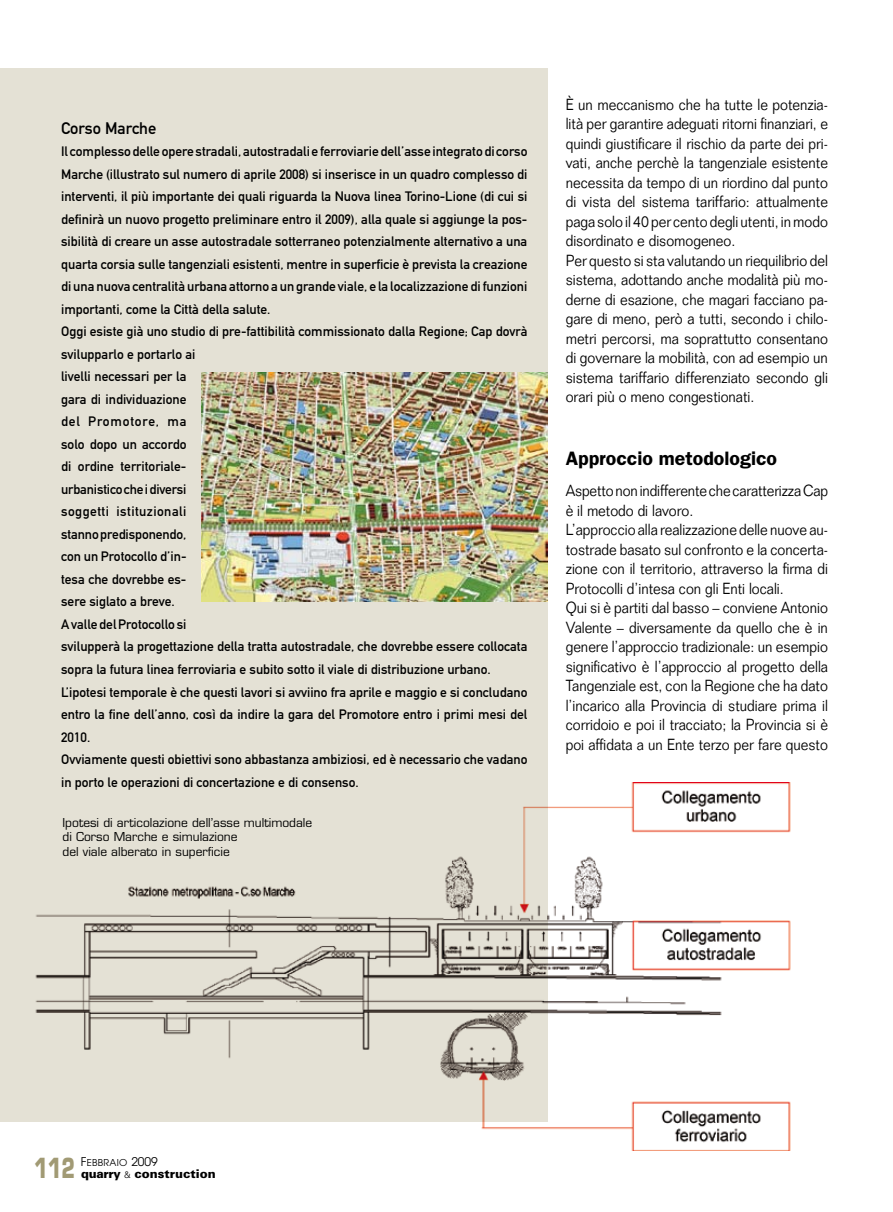
<style>
.page{position:relative;width:893px;height:1212px;background:#fff}
.page>*{position:absolute;margin:0;border:0;box-sizing:border-box;transform-origin:0 0}
.t1{font:700 27px "Eurostile";color:#a19a74;scale:.7 1}
.t2{font:600 19.5px "Franklin Gothic";color:#000}
.t3{font:16.5px "DIN Mittelschrift";color:#000}
.t4{font:300 15.75px/19.5px "Folio";color:#000;scale:.9 1}
.t5{font:13.5px/22.5px "DIN Mittelschrift";color:#000}
.t6{font:12px/14.4px "Eurostile";color:#000}
.t7{font:900 12px "Univers";color:#000}
.t8{font:9.45px "Avant Garde";letter-spacing:.03em;color:#000}
.s1{font-size:12px}
.s2{font-weight:300;font-size:9px}
</style>
<div class="page">
<div style="left:0;top:68px;width:547px;height:1053px;background:#e4e1d5"></div>
<img style="left:19px;top:782px;width:772px;height:368px">
<img style="left:202px;top:373px;width:345px;height:229px">
<p class="t3" style="left:61px;top:118px;width:97px">Corso Marche</p>
<p class="t5" style="left:61px;top:140px;width:468px">Il complesso delle opere stradali, autostradali e ferroviarie dell’asse integrato di corso Marche (illustrato sul numero di aprile 2008) si inserisce in un quadro complesso di interventi, il più importante dei quali riguarda la Nuova linea Torino-Lione (di cui si definirà un nuovo progetto preliminare entro il 2009), alla quale si aggiunge la pos&shy;sibilità di creare un asse autostradale sotterraneo potenzialmente alternativo a una quarta corsia sulle tangenziali esistenti, mentre in superficie è prevista la creazione di una nuova centralità urbana attorno a un grande viale, e la localizzazione di funzioni importanti, come la Città della salute.<br>Oggi esiste già uno studio di pre-fattibilità commissionato dalla Regione; Cap dovrà svilupparlo e portarlo ai<br>livelli necessari per la<br>gara di individuazione<br>del Promotore, ma<br>solo dopo un accordo<br>di ordine territoriale-<br>urbanistico che i diversi<br>soggetti istituzionali<br>stanno predisponendo,<br>con un Protocollo d’in-<br>tesa che dovrebbe es-<br>sere siglato a breve.<br>A valle del Protocollo si<br>svilupperà la progettazione della tratta autostradale, che dovrebbe essere collocata sopra la futura linea ferroviaria e subito sotto il viale di distribuzione urbano.<br>L’ipotesi temporale è che questi lavori si avviino fra aprile e maggio e si concludano entro la fine dell’anno, così da indire la gara del Promotore entro i primi mesi del 2010.<br>Ovviamente questi obiettivi sono abbastanza ambiziosi, ed è necessario che vadano in porto le operazioni di concertazione e di consenso.</p>
<p class="t6" style="left:63px;top:815px;width:251px">Ipotesi di articolazione dell’asse multimodale di Corso Marche e simulazione<br>del viale alberato in superficie</p>
<p class="t4" style="left:566px;top:94px;width:293px">è un meccanismo che ha tutte le potenzia&shy;lità per garantire adeguati ritorni finanziari, e quindi giustificare il rischio da parte dei pri&shy;vati, anche perchè la tangenziale esistente necessita da tempo di un riordino dal punto di vista del sistema tariffario: attualmente paga solo il 40 per cento degli utenti, in modo disordinato e disomogeneo.<br>Per questo si sta valutando un riequilibrio del sistema, adottando anche modalità più mo&shy;derne di esazione, che magari facciano pa&shy;gare di meno, però a tutti, secondo i chilo&shy;metri percorsi, ma soprattutto consentano di governare la mobilità, con ad esempio un sistema tariffario differenziato secondo gli orari più o meno congestionati.</p>
<h2 class="t2" style="left:566px;top:446px;width:213px">Approccio metodologico</h2>
<p class="t4" style="left:566px;top:481px;width:293px">Aspetto non indifferente che caratterizza Cap è il metodo di lavoro.<br>L’approccio alla realizzazione delle nuove au&shy;tostrade basato sul confronto e la concerta&shy;zione con il territorio, attraverso la firma di Protocolli d’intesa con gli Enti locali.<br>Qui si è partiti dal basso – conviene Antonio Valente – diversamente da quello che è in genere l’approccio tradizionale: un esempio significativo è l’approccio al progetto della Tangenziale est, con la Regione che ha dato l’incarico alla Provincia di studiare prima il corridoio e poi il tracciato; la Provincia si è poi affidata a un Ente terzo per fare questo</p>
<p class="t8" style="left:81px;top:1157px;width:79px"><span class="s1">F</span>EBBRAIO <span class="s1">2009</span></p>
<h1 class="t1" style="left:34px;top:1151px;width:60px">112</h1>
<p class="t7" style="left:81px;top:1166px;width:136px">quarry <span class="s2">&amp;</span> construction</p>
</div>
